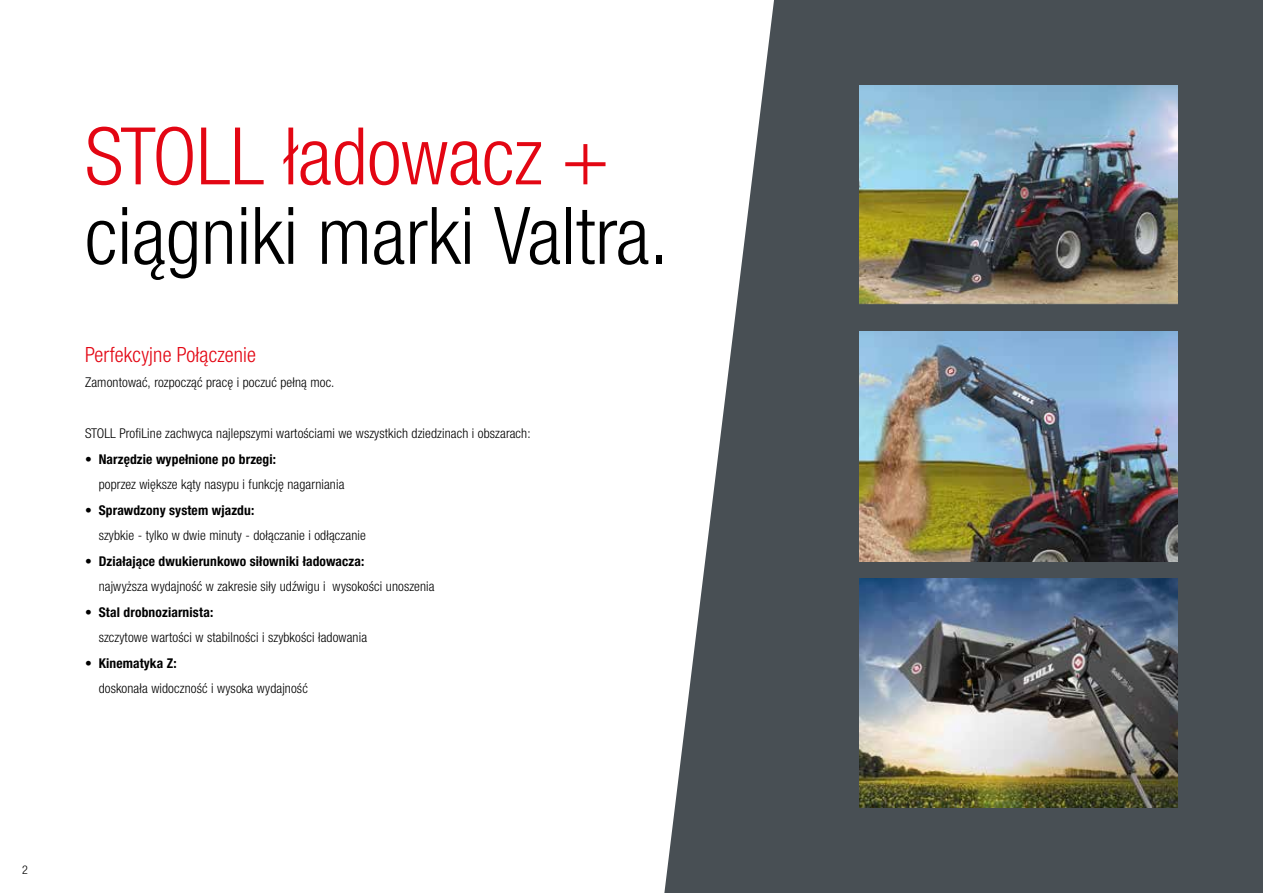
<style>
.page{position:relative;width:1263px;height:893px;background:#fff}
.page>*{position:absolute;margin:0;border:0;box-sizing:border-box;transform-origin:0 0}
.t1{font:300 condensed 79.5px "Helvetica Neue LTW1 G";color:#000}
.t2{font:300 condensed 79.5px "Helvetica Neue LTW1 G";color:#e30613}
.t3{font:300 condensed 21px "Helvetica Neue LTW1 G";letter-spacing:.01em;color:#e30613}
.t4{font:300 condensed 13.5px/25.5px "Helvetica Neue LTW1 G";letter-spacing:.01em;color:#000}
.t5{font:300 condensed 12px "Helvetica Neue LTW1 G";color:#000}
.s1{font-weight:700}
</style>
<div class="page">
<svg style="left:664px;top:0;width:599px;height:893px;fill:#484f54"></svg>
<img style="left:859px;top:85px;width:319px;height:230px">
<img style="left:859px;top:332px;width:319px;height:229px">
<img style="left:859px;top:578px;width:319px;height:230px">
<h1 class="t2" style="left:85px;top:110px;width:526px">STOLL ładowacz +</h1>
<h1 class="t1" style="left:85px;top:189px;width:585px">ciągniki marki Valtra.</h1>
<h2 class="t3" style="left:85px;top:342px;width:173px">Perfekcyjne Połączenie</h2>
<p class="t4" style="left:85px;top:370px;width:251px">Zamontować, rozpocząć pracę i poczuć pełną moc.</p>
<p class="t4" style="left:85px;top:421px;width:447px">STOLL ProfiLine zachwyca najlepszymi wartościami we wszystkich dziedzinach i obszarach:</p>
<p class="t4" style="left:99px;top:446px;width:247px;text-indent:-14px">• <span class="s1">Narzędzie wypełnione po brzegi:<br></span>poprzez większe kąty nasypu i funkcję nagarniania</p>
<p class="t4" style="left:99px;top:497px;width:269px;text-indent:-14px">• <span class="s1">Sprawdzony system wjazdu:<br></span>szybkie - tylko w dwie minuty - dołączanie i odłączanie</p>
<p class="t4" style="left:99px;top:548px;width:337px;text-indent:-14px">• <span class="s1">Działające dwukierunkowo siłowniki ładowacza:<br></span>najwyższa wydajność w zakresie siły udźwigu i wysokości unoszenia</p>
<p class="t4" style="left:99px;top:599px;width:270px;text-indent:-14px">• <span class="s1">Stal drobnoziarnista:<br></span>szczytowe wartości w stabilności i szybkości ładowania</p>
<p class="t4" style="left:99px;top:650px;width:211px;text-indent:-14px">• <span class="s1">Kinematyka Z:<br></span>doskonała widoczność i wysoka wydajność</p>
<p class="t5" style="left:22px;top:863px;width:7px">2</p>
</div>
